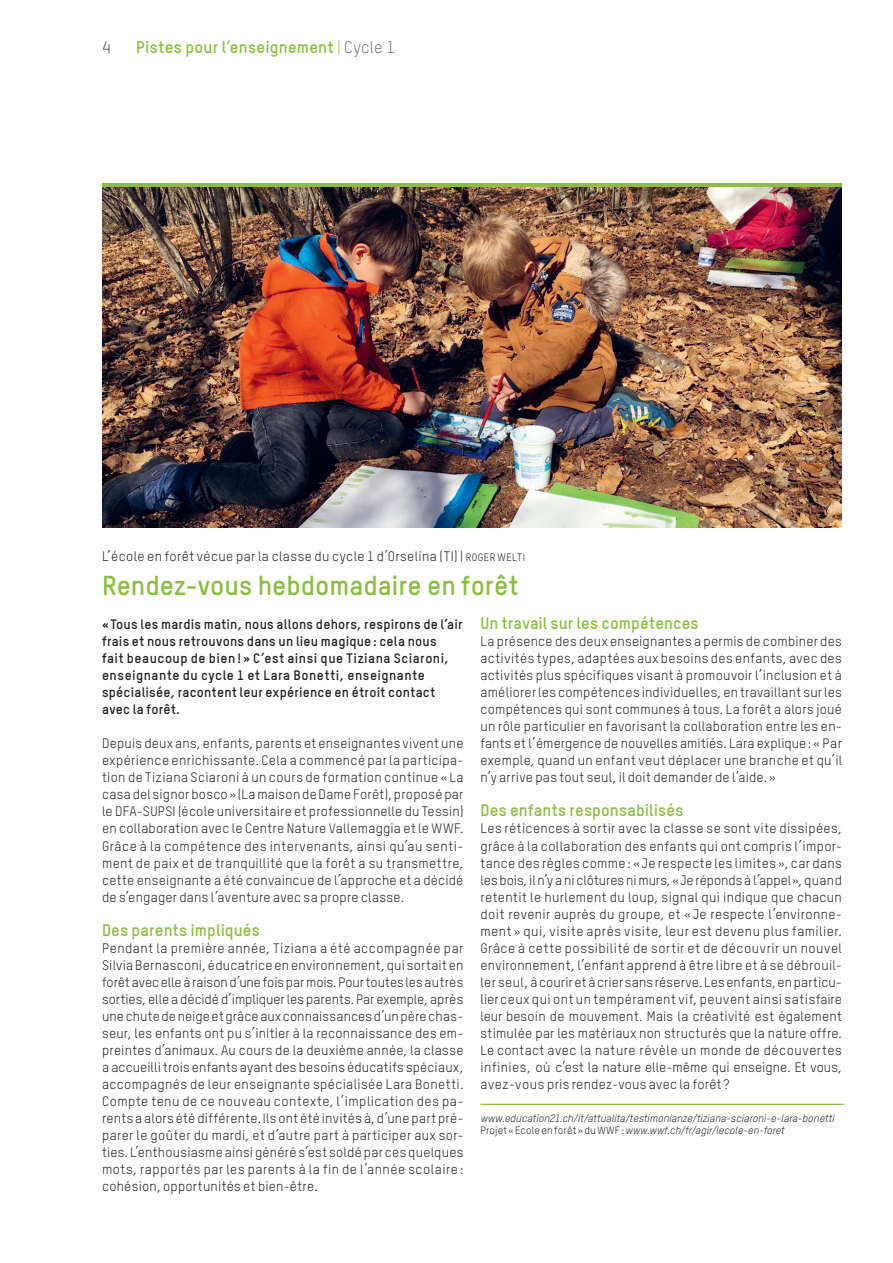
<style>
.page{position:relative;width:893px;height:1263px;background:#fff}
.page>*{position:absolute;margin:0;border:0;box-sizing:border-box;transform-origin:0 0}
._1_Titel_18_pt{font:700 27px "TSTARPRO";color:#8abf3f}
._1_Untertitel_11_pt{font:700 16.5px "TSTARPRO";letter-spacing:.01em;color:#8abf3f}
._2_Grundschrift_9_pt{font:700 16.5px "TSTARPRO";letter-spacing:.015em;color:#8abf3f}
.t1{font:300 16.5px "TSTARPRO";color:#231f20}
._2_Grundschrift_9_pt-2{font:13.5px/17px "TSTARPRO";letter-spacing:.02em;color:#231f20;text-align:justify}
._2_Lead_bold_9_pt{font:700 13.5px/17px "TSTARPRO";letter-spacing:.025em;color:#231f20}
._1_Titel_18_pt-2{font:13.5px "TSTARPRO";letter-spacing:.03em;color:#231f20}
._2_Grundschrift_9_pt-3{font:italic 10.5px "TSTARPRO";letter-spacing:-.005em;color:#231f20}
.s1{font-weight:400}
.s2{font-weight:300;color:#57585a}
.s3{font-size:10.5px}
.s4{font-style:normal}
</style>
<div class="page">
<hr style="left:102px;top:184px;width:740px;height:3px;background:#8abf3f">
<img style="left:102px;top:187px;width:740px;height:340px">
<hr style="left:480px;top:1104px;width:364px;height:1px;background:#8abf3f">
<p class="t1" style="left:102px;top:38px;width:10px">4</p>
<p class="_2_Grundschrift_9_pt" style="left:136px;top:37px;width:260px">Pistes pour l’enseignement <span class="s1">|</span> <span class="s2">Cycle 1</span></p>
<p class="_1_Titel_18_pt-2" style="left:102px;top:548px;width:424px">L’école en forêt vécue par la classe du cycle 1 d’Orselina (TI) | <span class="s3">ROGER WELTI</span></p>
<p class="_1_Titel_18_pt" style="left:102px;top:569px;width:418px">Rendez-vous hebdomadaire en forêt</p>
<p class="_2_Lead_bold_9_pt" style="left:102px;top:616px;width:362px">«Tous les mardis matin, nous allons dehors, respirons de l’air frais et nous retrouvons dans un lieu magique: cela nous</p>
<p class="_2_Lead_bold_9_pt" style="left:102px;top:650px;width:348px">fait beaucoup de bien ! » C’est ainsi que Tiziana Sciaroni, enseignante du cycle 1 et Lara Bonetti, enseignante spécialisée, racontent leur expérience en étroit contact avec la forêt.</p>
<p class="_2_Grundschrift_9_pt-2" style="left:102px;top:735px;width:363px">Depuis deux ans, enfants, parents et enseignantes vivent une expérience enrichissante. Cela a commencé par la participa&shy;tion de Tiziana Sciaroni à un cours de formation continue « La casa del signor bosco» (La maison de Dame Forêt), proposé par le DFA-SUPSI (école universitaire et professionnelle du Tessin) en collaboration avec le Centre Nature Vallemaggia et le WWF.<br>Grâce à la compétence des intervenants, ainsi qu’au senti&shy;ment de paix et de tranquillité que la forêt a su transmettre, cette enseignante a été convaincue de l’approche et a décidé de s’engager dans l’aventure avec sa propre classe.</p>
<p class="_1_Untertitel_11_pt" style="left:102px;top:919px;width:159px">Des parents impliqués</p>
<p class="_2_Grundschrift_9_pt-2" style="left:102px;top:939px;width:363px">Pendant la première année, Tiziana a été accompagnée par Silvia Bernasconi, éducatrice en environnement, qui sortait en forêt avec elle à raison d’une fois par mois. Pour toutes les autres sorties, elle a décidé d’impliquer les parents. Par exemple, après une chute de neige et grâce aux connaissances d’un père chas&shy;seur, les enfants ont pu s’initier à la reconnaissance des em&shy;preintes d’animaux. Au cours de la deuxième année, la classe a accueilli trois enfants ayant des besoins éducatifs spéciaux, accompagnés de leur enseignante spécialisée Lara Bonetti.<br>Compte tenu de ce nouveau contexte, l’implication des pa&shy;rents a alors été différente. Ils ont été invités à, d’une part pré&shy;parer le goûter du mardi, et d’autre part à participer aux sor&shy;ties. L’enthousiasme ainsi généré s’est soldé par ces quelques mots, rapportés par les parents à la fin de l’année scolaire : cohésion, opportunités et bien-être.</p>
<p class="_1_Untertitel_11_pt" style="left:480px;top:613px;width:220px">Un travail sur les compétences</p>
<p class="_2_Grundschrift_9_pt-2" style="left:480px;top:633px;width:363px">La présence des deux enseignantes a permis de combiner des activités types, adaptées aux besoins des enfants, avec des activités plus spécifiques visant à promouvoir l’inclusion et à améliorer les compétences individuelles, en travaillant sur les compétences qui sont communes à tous. La forêt a alors joué un rôle particulier en favorisant la collaboration entre les en&shy;fants et l’émergence de nouvelles amitiés. Lara explique: « Par exemple, quand un enfant veut déplacer une branche et qu’il n’y arrive pas tout seul, il doit demander de l’aide. »</p>
<p class="_1_Untertitel_11_pt" style="left:480px;top:800px;width:205px">Des enfants responsabilisés</p>
<p class="_2_Grundschrift_9_pt-2" style="left:480px;top:820px;width:363px">Les réticences à sortir avec la classe se sont vite dissipées, grâce à la collaboration des enfants qui ont compris l’impor&shy;tance des règles comme : « Je respecte les limites », car dans les bois, il n’y a ni clôtures ni murs, «Je réponds à l’appel», quand retentit le hurlement du loup, signal qui indique que chacun doit revenir auprès du groupe, et « Je respecte l’environne&shy;ment » qui, visite après visite, leur est devenu plus familier.<br>Grâce à cette possibilité de sortir et de découvrir un nouvel environnement, l’enfant apprend à être libre et à se débrouil&shy;ler seul, à courir et à crier sans réserve. Les enfants, en particu&shy;lier ceux qui ont un tempérament vif, peuvent ainsi satisfaire leur besoin de mouvement. Mais la créativité est également stimulée par les matériaux non structurés que la nature offre.<br>Le contact avec la nature révèle un monde de découvertes infinies, où c’est la nature elle-même qui enseigne. Et vous, avez-vous pris rendez-vous avec la forêt?</p>
<p class="_2_Grundschrift_9_pt-3" style="left:480px;top:1112px;width:355px">www.education21.ch/it/attualita/testimonianze/tiziana-sciaroni-e-lara-bonetti</p>
<p class="_2_Grundschrift_9_pt-3" style="left:480px;top:1124px;width:306px"><span class="s4">Projet « Ecole en forêt » du WWF :</span> www.wwf.ch/fr/agir/lecole-en-foret</p>
</div>
